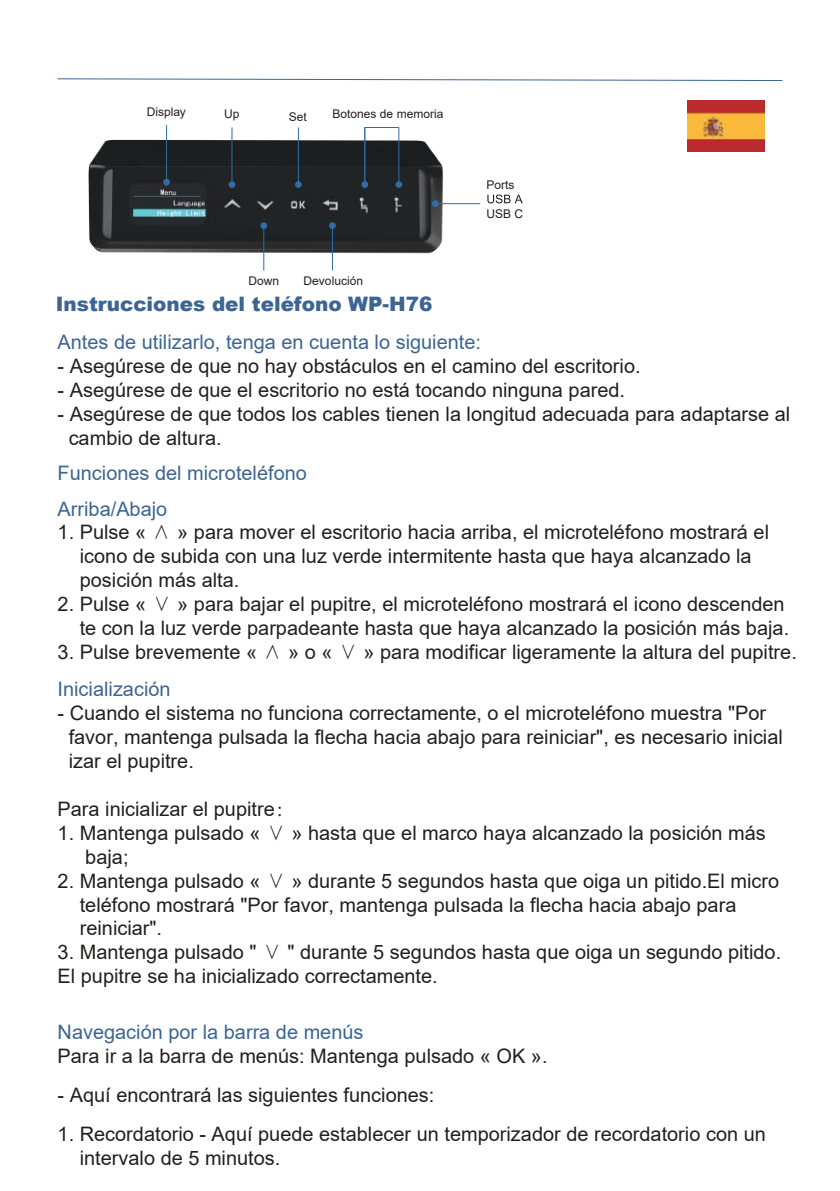
<style>
.page{position:relative;width:840px;height:1191px;background:#fff}
.page>*{position:absolute;margin:0;border:0;box-sizing:border-box;transform-origin:0 0}
.t1{font:20px/24px "Arial";color:#241f1f}
.t2{font:20px "Arial";color:#3c6592}
.t3{font:900 20px "Arial";color:#3c6592}
.t4{font:12px "Arial";color:#241f1f}
.s1{font-family:"Adobe Song Std";font-weight:300}
.s2{color:#3c6592}
</style>
<div class="page">
<svg style="left:57px;top:78px;width:726px;height:3px"></svg>
<img style="left:687px;top:100px;width:76px;height:51px">
<img style="left:58px;top:78px;width:405px;height:193px">
<div style="left:163px;top:179px;width:7px;height:6px;background:#2e6da7;border-radius:50%"></div>
<hr style="left:166px;top:125px;width:1px;height:59px;background:#2e6da7">
<div style="left:228px;top:181px;width:7px;height:7px;background:#2e6da7;border-radius:50%"></div>
<hr style="left:231px;top:127px;width:1px;height:60px;background:#2e6da7">
<div style="left:295px;top:181px;width:6px;height:7px;background:#2e6da7;border-radius:50%"></div>
<hr style="left:298px;top:127px;width:1px;height:60px;background:#2e6da7">
<div style="left:260px;top:222px;width:7px;height:7px;background:#2e6da7;border-radius:50%"></div>
<hr style="left:263px;top:226px;width:1px;height:44px;background:#2e6da7">
<div style="left:329px;top:222px;width:6px;height:7px;background:#2e6da7;border-radius:50%"></div>
<hr style="left:332px;top:226px;width:1px;height:44px;background:#2e6da7">
<div style="left:431px;top:200px;width:7px;height:7px;background:#2e6da7;border-radius:50%"></div>
<hr style="left:435px;top:203px;width:45px;height:1px;background:#2e6da7">
<svg style="left:487px;top:194px;width:35px;height:9px"></svg>
<svg style="left:363px;top:126px;width:36px;height:62px"></svg>
<div style="left:361px;top:181px;width:7px;height:7px;background:#2e6da7;border-radius:50%"></div>
<hr style="left:364px;top:127px;width:1px;height:60px;background:#2e6da7">
<div style="left:395px;top:181px;width:7px;height:7px;background:#2e6da7;border-radius:50%"></div>
<hr style="left:398px;top:127px;width:1px;height:60px;background:#2e6da7">
<p class="t4" style="left:147px;top:103px;width:40px">Display</p>
<p class="t4" style="left:224px;top:106px;width:17px">Up</p>
<p class="t4" style="left:289px;top:108px;width:20px">Set</p>
<p class="t4" style="left:332px;top:106px;width:112px">Botones de memoria</p>
<p class="t4" style="left:248px;top:272px;width:32px">Down</p>
<p class="t4" style="left:303px;top:272px;width:61px">Devolución</p>
<p class="t4" style="left:486px;top:176px;width:30px">Ports</p>
<p class="t4" style="left:486px;top:205px;width:38px">USB C</p>
<p class="t3" style="left:56px;top:289px;width:378px">Instrucciones del teléfono WP-H76</p>
<p class="t2" style="left:58px;top:329px;width:424px">Antes de utilizarlo, tenga en cuenta lo siguiente:</p>
<p class="t1" style="left:58px;top:354px;width:584px">- Asegúrese de que no hay obstáculos en el camino del escritorio.</p>
<p class="t1" style="left:58px;top:378px;width:568px">- Asegúrese de que el escritorio no está tocando ninguna pared.</p>
<p class="t1" style="left:69px;top:402px;width:722px;text-indent:-11px">- Asegúrese de que todos los cables tienen la longitud adecuada para adaptarse al cambio de altura.</p>
<p class="t2" style="left:58px;top:459px;width:251px">Funciones del microteléfono</p>
<p class="t2" style="left:58px;top:495px;width:111px">Arriba/Abajo</p>
<p class="t1" style="left:80px;top:520px;width:690px;text-indent:-22px">1. Pulse « <span class="s1">∧</span> » para mover el escritorio hacia arriba, el microteléfono mostrará el icono de subida con una luz verde intermitente hasta que haya alcanzado la posición más alta.</p>
<p class="t1" style="left:58px;top:592px;width:732px;text-align:right">2. Pulse « <span class="s1">∨</span> » para bajar el pupitre, el microteléfono mostrará el icono descenden te con la luz verde parpadeante hasta que haya alcanzado la posición más baja.</p>
<p class="t1" style="left:58px;top:633px;width:740px;line-height:37.2px">3. Pulse brevemente « <span class="s1">∧</span> » o « <span class="s1">∨</span> » para modificar ligeramente la altura del pupitre.<br><span class="s2">Inicialización</span></p>
<p class="t1" style="left:69px;top:701px;width:715px;text-indent:-11px">- Cuando el sistema no funciona correctamente, o el microteléfono muestra "Por favor, mantenga pulsada la flecha hacia abajo para reiniciar", es necesario inicial izar el pupitre.</p>
<p class="t1" style="left:58px;top:796px;width:238px">Para inicializar el pupitre<span class="s1">：</span></p>
<p class="t1" style="left:85px;top:820px;width:681px;text-indent:-28px">1. Mantenga pulsado « <span class="s1">∨</span> » hasta que el marco haya alcanzado la posición más baja;</p>
<p class="t1" style="left:80px;top:868px;width:700px;text-indent:-22px">2. Mantenga pulsado « <span class="s1">∨</span> » durante 5 segundos hasta que oiga un pitido.El micro teléfono mostrará "Por favor, mantenga pulsada la flecha hacia abajo para reiniciar".</p>
<p class="t1" style="left:58px;top:940px;width:724px">3. Mantenga pulsado " <span class="s1">∨</span> " durante 5 segundos hasta que oiga un segundo pitido.<br>El pupitre se ha inicializado correctamente.</p>
<p class="t2" style="left:58px;top:1018px;width:307px">Navegación por la barra de menús</p>
<p class="t1" style="left:58px;top:1043px;width:491px">Para ir a la barra de menús: Mantenga pulsado « OK ».</p>
<p class="t1" style="left:58px;top:1082px;width:378px">- Aquí encontrará las siguientes funciones:</p>
<p class="t1" style="left:80px;top:1121px;width:687px;text-indent:-22px">1. Recordatorio - Aquí puede establecer un temporizador de recordatorio con un intervalo de 5 minutos.</p>
</div>
